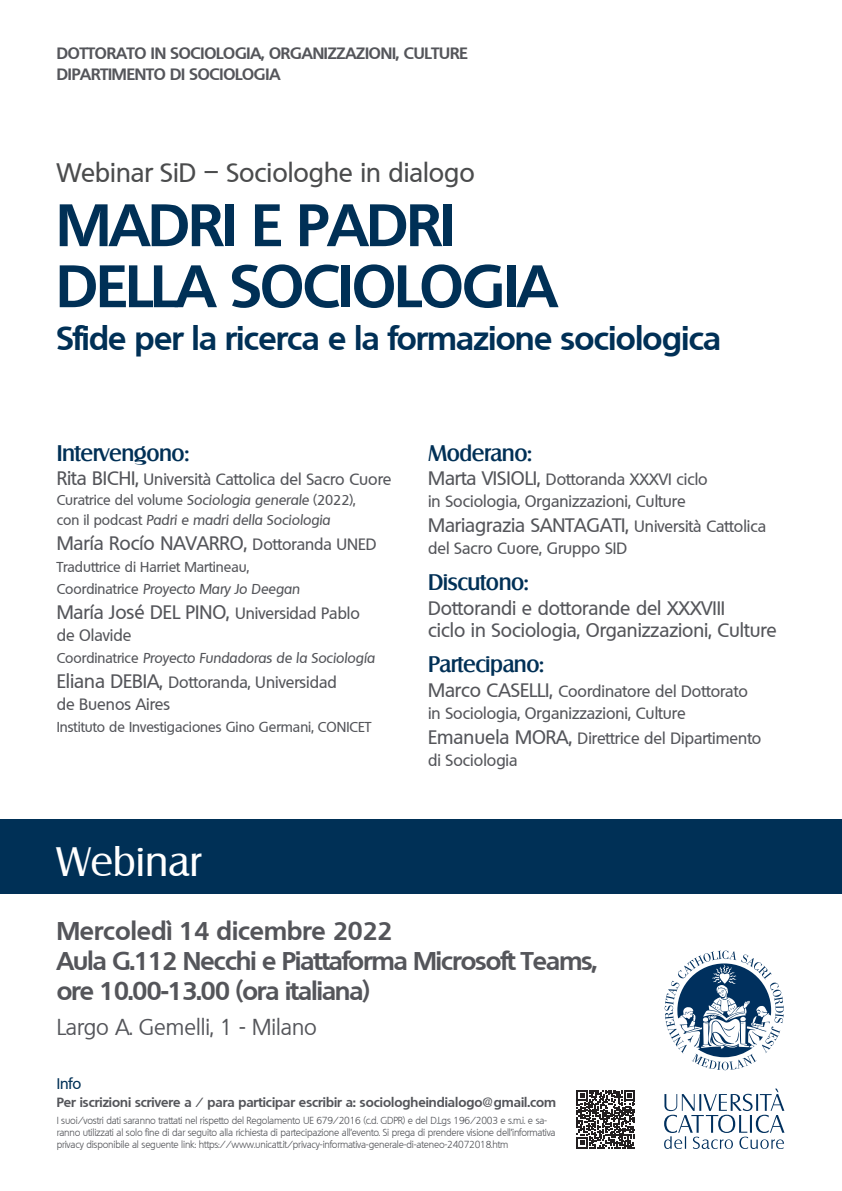
<style>
.page{position:relative;width:842px;height:1191px;background:#fff}
.page>*{position:absolute;margin:0;border:0;box-sizing:border-box;transform-origin:0 0}
.Titolo{font:700 58px/61px "Quebec";letter-spacing:-.015em;color:#003056}
.Evento{font:40px "Salzburg";color:#fff}
.Sottotitolo{font:700 32px "Quebec";letter-spacing:-.015em;color:#003056}
.Sopratitolo{font:500 26px "Quebec";color:#4b4c4d}
.Aula-ora{font:700 25px/30px "Quebec";letter-spacing:-.03em;color:#54555a}
.Data{font:700 25px "Quebec";color:#54555a}
.Titolo_3{font:500 22px "Salzburg";letter-spacing:-.02em;color:#003056}
.Luogo{font:22px "Quebec";color:#54555a}
.professore{font:500 19px/22px "Quebec";color:#54555a}
.professore-2{font:500 16px/22px "Quebec";color:#54555a}
.Uni{font:700 16px "Quebec";letter-spacing:-.01em;color:#54555a}
.info_tit{font:500 15px "Quebec";color:#003056}
.professore-3{font:italic 500 14px/20px "Quebec";color:#54555a}
.professore-4{font:500 14px/22px "Quebec";color:#54555a}
.info{font:700 13px "Quebec";color:#54555a}
.info-2{font:300 10px/12px "Quebec";letter-spacing:-.02em;color:#54555a}
.s1{font-size:19px}
.s2{font-style:normal}
.s3{font-size:16px}
.s4{font-style:italic}
</style>
<div class="page">
<div style="left:0;top:819px;width:842px;height:75px;background:#003056"></div>
<svg style="left:664px;top:950px;width:120px;height:120px"></svg>
<svg style="left:664px;top:1088px;width:120px;height:61px"></svg>
<svg style="left:577px;top:1090px;width:58px;height:58px"></svg>
<p class="Uni" style="left:57px;top:43px;width:412px">DOTTORATO IN SOCIOLOGIA, ORGANIZZAZIONI, CULTURE</p>
<p class="Uni" style="left:57px;top:63px;width:225px">DIPARTIMENTO DI SOCIOLOGIA</p>
<p class="Sopratitolo" style="left:57px;top:156px;width:420px">Webinar SiD – Sociologhe in dialogo</p>
<p class="Titolo" style="left:57px;top:193px;width:502px">MADRI E PADRI<br>DELLA SOCIOLOGIA</p>
<p class="Sottotitolo" style="left:57px;top:317px;width:666px">Sfide per la ricerca e la formazione sociologica</p>
<p class="Titolo_3" style="left:57px;top:439px;width:134px">Intervengono:</p>
<p class="professore-2" style="left:57px;top:468px;width:336px"><span class="s1">Rita BICHI,</span> Università Cattolica del Sacro Cuore</p>
<p class="professore-3" style="left:57px;top:490px;width:301px"><span class="s2">Curatrice del volume</span> Sociologia generale <span class="s2">(2022), con il podcast</span> Padri e madri della Sociologia</p>
<p class="professore" style="left:57px;top:532px;width:321px">María Rocío NAVARRO, <span class="s3">Dottoranda UNED</span></p>
<p class="professore-4" style="left:57px;top:556px;width:245px">Traduttrice di Harriet Martineau,<br>Coordinatrice <span class="s4">Proyecto Mary Jo Deegan</span></p>
<p class="professore" style="left:57px;top:601px;width:305px">María José DEL PINO, <span class="s3">Universidad Pablo</span></p>
<p class="professore-2" style="left:57px;top:624px;width:76px">de Olavide</p>
<p class="professore-3" style="left:57px;top:648px;width:320px"><span class="s2">Coordinatrice</span> Proyecto Fundadoras de la Sociología</p>
<p class="professore-2" style="left:57px;top:671px;width:281px"><span class="s1">Eliana DEBIA,</span> Dottoranda, Universidad de Buenos Aires</p>
<p class="professore-4" style="left:57px;top:716px;width:316px">Instituto de Investigaciones Gino Germani, CONICET</p>
<p class="Evento" style="left:57px;top:837px;width:146px">Webinar</p>
<p class="Titolo_3" style="left:428px;top:439px;width:105px">Moderano:</p>
<p class="professore-2" style="left:428px;top:468px;width:281px"><span class="s1">Marta VISIOLI,</span> Dottoranda XXXVI ciclo in Sociologia, Organizzazioni, Culture</p>
<p class="professore" style="left:428px;top:514px;width:340px">Mariagrazia SANTAGATI, <span class="s3">Università Cattolica</span></p>
<p class="professore-2" style="left:428px;top:537px;width:201px">del Sacro Cuore, Gruppo SID</p>
<p class="Titolo_3" style="left:428px;top:568px;width:102px">Discutono:</p>
<p class="professore" style="left:428px;top:596px;width:350px">Dottorandi e dottorande del XXXVIII<br>ciclo in Sociologia, Organizzazioni, Culture</p>
<p class="Titolo_3" style="left:428px;top:651px;width:117px">Partecipano:</p>
<p class="professore-2" style="left:428px;top:680px;width:321px"><span class="s1">Marco CASELLI,</span> Coordinatore del Dottorato in Sociologia, Organizzazioni, Culture</p>
<p class="professore-2" style="left:428px;top:726px;width:335px"><span class="s1">Emanuela MORA,</span> Direttrice del Dipartimento di Sociologia</p>
<p class="Data" style="left:57px;top:914px;width:337px">Mercoledì 14 dicembre 2022</p>
<p class="Aula-ora" style="left:57px;top:945px;width:542px">Aula G.112 Necchi e Piattaforma Microsoft Teams, ore 10.00-13.00 (ora italiana)</p>
<p class="Luogo" style="left:57px;top:1013px;width:262px">Largo A. Gemelli, 1 - Milano</p>
<p class="info_tit" style="left:57px;top:1073px;width:26px">Info</p>
<p class="info" style="left:57px;top:1093px;width:501px">Per iscrizioni scrivere a / para participar escribir a: sociologheindialogo@gmail.com</p>
<p class="info-2" style="left:57px;top:1114px;width:500px">I suoi/vostri dati saranno trattati nel rispetto del Regolamento UE 679/2016 (c.d. GDPR) e del D.Lgs 196/2003 e s.m.i. e sa&shy;ranno utilizzati al solo fine di dar seguito alla richiesta di partecipazione all’evento. Si prega di prendere visione dell’informativa privacy disponibile al seguente link: https://www.unicatt.it/privacy-informativa-generale-di-ateneo-24072018.htm</p>
</div>
